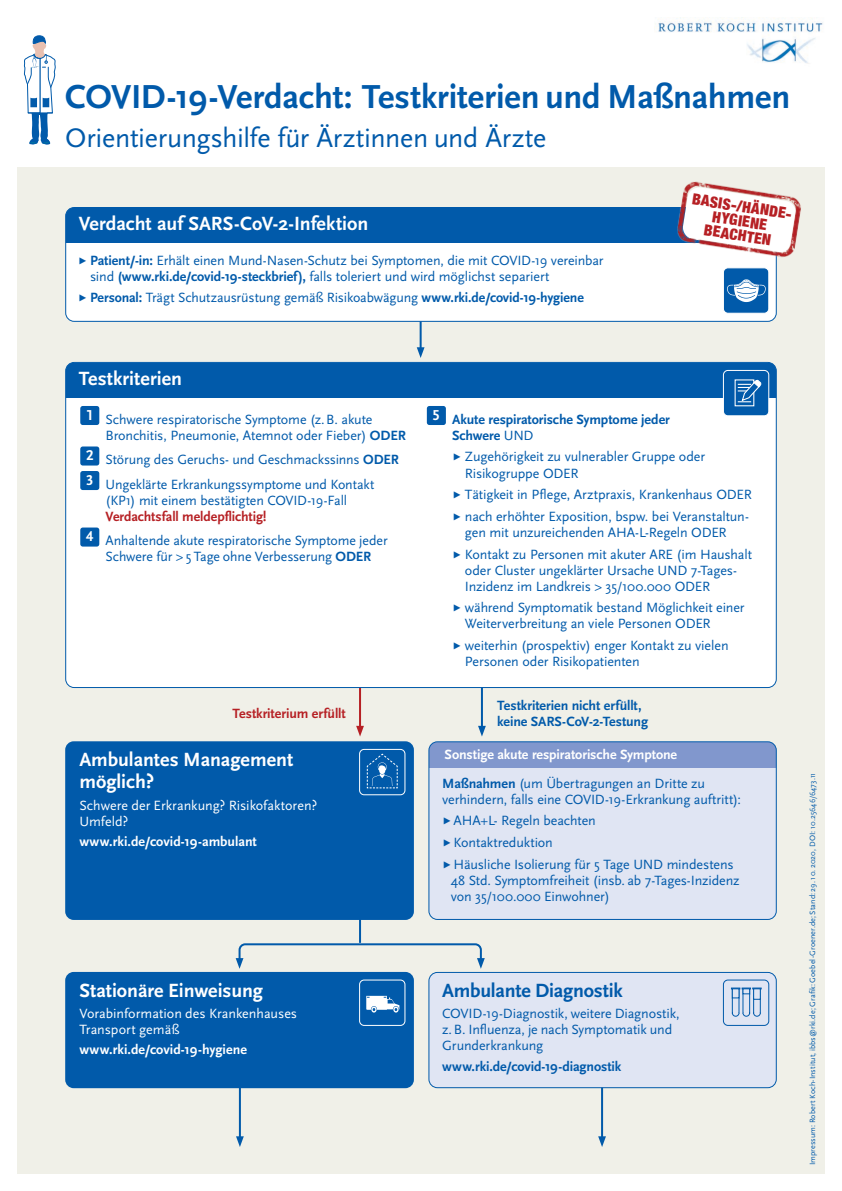
<style>
.page{position:relative;width:842px;height:1191px;background:#fff}
.page>*{position:absolute;margin:0;border:0;box-sizing:border-box;transform-origin:0 0}
.t1{font:700 34.7px "Scala Sans Pro";letter-spacing:-.005em;color:#015aaa}
.t2{font:28px "Scala Sans Pro";letter-spacing:-.01em;color:#015aaa}
.SUBHEAD{font:700 20px/22px "Scala Sans Pro";color:#fff}
.SUBHEAD-2{font:700 20px "Scala Sans Pro";letter-spacing:-.01em;color:#015aaa}
.SUBHEAD-3{font:900 condensed 15.3px/14.5px "Helvetica Neue";color:#b62024;text-align:center}
.SUBHEAD-4{font:700 15px "Scala Sans Pro";color:#fff}
.SUBHEAD-5{font:14px/16px "Scala Sans Pro";letter-spacing:-.01em;color:#015aaa}
.SUBHEAD-6{font:700 14px/16px "Scala Sans Pro";letter-spacing:-.01em;color:#015aaa}
.SUBHEAD-7{font:700 14px "Scala Sans Pro";letter-spacing:-.005em;color:#fff}
.SUBHEAD-8{font:14px/16px "Scala Sans Pro";color:#fff}
.t3{font:700 14px "Scala Sans Pro";letter-spacing:-.005em;color:#b62024}
.BULLETS{font:8px "Scala Sans Pro";letter-spacing:.005em;color:#015aaa}
.s1{font-size:9.5px}
.s2{font-weight:700}
.s3{font-weight:700;color:#b62024}
.s4{font-weight:400}
</style>
<div class="page">
<div style="left:17px;top:167px;width:808px;height:1007px;background:#f0f0e8"></div>
<img style="left:654px;top:17px;width:169px;height:47px">
<hr style="left:420px;top:267px;width:2px;height:84px;background:#015aaa">
<svg style="left:417px;top:347px;width:7px;height:11px"></svg>
<hr style="left:359px;top:852px;width:2px;height:91px;background:#015aaa">
<hr style="left:359px;top:646px;width:2px;height:83px;background:#b62024">
<svg style="left:356px;top:726px;width:8px;height:10px"></svg>
<hr style="left:481px;top:646px;width:2px;height:83px;background:#015aaa">
<svg style="left:478px;top:726px;width:8px;height:10px"></svg>
<hr style="left:239px;top:1056px;width:2px;height:84px;background:#015aaa">
<svg style="left:236px;top:1136px;width:8px;height:11px"></svg>
<hr style="left:601px;top:1056px;width:2px;height:84px;background:#015aaa">
<svg style="left:598px;top:1136px;width:8px;height:11px"></svg>
<svg style="left:23px;top:35px;width:33px;height:110px"></svg>
<div style="left:66px;top:207px;width:710px;height:114px;background:#fff;border-radius:9px"></div>
<div style="left:66px;top:208px;width:710px;height:34px;background:#015aaa"></div>
<div style="left:65px;top:207px;width:712px;height:115px;border:1px solid #015aaa;border-radius:9px"></div>
<div style="left:429px;top:742px;width:347px;height:177px;background:#e0e5f3;border-radius:9px"></div>
<div style="left:429px;top:742px;width:347px;height:26px;background:#8197cd"></div>
<div style="left:428px;top:741px;width:349px;height:179px;border:1px solid #015aaa;border-radius:9px"></div>
<div style="left:429px;top:972px;width:347px;height:115px;background:#e0e5f3;border-radius:9px"></div>
<div style="left:428px;top:972px;width:349px;height:116px;border:1px solid #015aaa;border-radius:9px"></div>
<div style="left:66px;top:362px;width:710px;height:325px;background:#fff;border-radius:9px"></div>
<div style="left:66px;top:363px;width:710px;height:34px;background:#015aaa"></div>
<div style="left:80px;top:406px;width:19px;height:19px;background:#015aaa;border-radius:3px"></div>
<div style="left:80px;top:446px;width:19px;height:19px;background:#015aaa;border-radius:3px"></div>
<div style="left:80px;top:471px;width:19px;height:19px;background:#015aaa;border-radius:3px"></div>
<div style="left:80px;top:527px;width:19px;height:19px;background:#015aaa;border-radius:3px"></div>
<img style="left:670px;top:181px;width:131px;height:84px">
<div style="left:723px;top:268px;width:46px;height:45px;background:#015aaa;border-radius:5px"></div>
<svg style="left:727px;top:279px;width:39px;height:23px"></svg>
<div style="left:723px;top:267px;width:46px;height:47px;border:1px solid #fff;border-radius:5px"></div>
<div style="left:723px;top:370px;width:46px;height:46px;background:#015aaa;border-radius:5px"></div>
<svg style="left:738px;top:379px;width:24px;height:23px"></svg>
<div style="left:723px;top:370px;width:46px;height:46px;border:1px solid #fff;border-radius:5px"></div>
<div style="left:427px;top:406px;width:19px;height:19px;background:#015aaa;border-radius:3px"></div>
<div style="left:65px;top:741px;width:349px;height:179px;background:#015aaa;border-radius:9px"></div>
<div style="left:65px;top:972px;width:349px;height:116px;background:#015aaa;border-radius:9px"></div>
<svg style="left:367px;top:753px;width:31px;height:35px"></svg>
<div style="left:359px;top:749px;width:46px;height:46px;border:1px solid #fff;border-radius:5px"></div>
<svg style="left:366px;top:995px;width:33px;height:17px"></svg>
<div style="left:359px;top:979px;width:46px;height:47px;border:1px solid #fff;border-radius:5px"></div>
<svg style="left:731px;top:987px;width:30px;height:29px"></svg>
<div style="left:723px;top:979px;width:46px;height:47px;border:1px solid #015aaa;border-radius:5px"></div>
<svg style="left:236px;top:942px;width:249px;height:26px"></svg>
<p class="t1" style="left:65px;top:77px;width:727px">COVID-19-Verdacht: Testkriterien und Maßnahmen</p>
<p class="t2" style="left:65px;top:121px;width:483px">Orientierungshilfe für Ärztinnen und Ärzte</p>
<p class="SUBHEAD" style="left:79px;top:213px;width:291px">Verdacht auf SARS-CoV-2-Infektion</p>
<p class="SUBHEAD-5" style="left:90px;top:252px;width:515px;text-indent:-12px"><span class="s1">▶</span> <span class="s2">Patient/-in:</span> Erhält einen Mund-Nasen-Schutz bei Symptomen, die mit COVID-19 vereinbar sind <span class="s2">(www.rki.de/covid-19-steckbrief),</span> falls toleriert und wird möglichst separiert</p>
<p class="SUBHEAD-5" style="left:78px;top:290px;width:507px"><span class="s1">▶</span> <span class="s2">Personal:</span> Trägt Schutzausrüstung gemäß Risikoabwägung <span class="s2">www.rki.de/covid-19-hygiene</span></p>
<p class="SUBHEAD-3" style="left:694px;top:190px;width:104px;rotate:9deg">BASIS-/HÄNDE-<br>HYGIENE<br>BEACHTEN</p>
<p class="SUBHEAD" style="left:79px;top:368px;width:105px">Testkriterien</p>
<p class="SUBHEAD-4" style="left:87px;top:406px;width:8px">1</p>
<p class="SUBHEAD-5" style="left:106px;top:411px;width:302px">Schwere respiratorische Symptome (z.B. akute<br>Bronchitis, Pneumonie, Atemnot oder Fieber) <span class="s2">ODER</span></p>
<p class="SUBHEAD-4" style="left:86px;top:446px;width:9px">2</p>
<p class="SUBHEAD-5" style="left:106px;top:452px;width:295px">Störung des Geruchs- und Geschmackssinns <span class="s2">ODER</span></p>
<p class="SUBHEAD-4" style="left:86px;top:471px;width:9px">3</p>
<p class="SUBHEAD-5" style="left:106px;top:476px;width:270px">Ungeklärte Erkrankungssymptome und Kontakt (KP1) mit einem bestätigten COVID-19-Fall<br><span class="s3">Verdachtsfall meldepflichtig!</span></p>
<p class="SUBHEAD-4" style="left:86px;top:527px;width:9px">4</p>
<p class="SUBHEAD-5" style="left:106px;top:533px;width:284px">Anhaltende akute respiratorische Symptome jeder<br>Schwere für &gt; 5 Tage ohne Verbesserung <span class="s2">ODER</span></p>
<p class="t3" style="left:233px;top:705px;width:115px">Testkriterium erfüllt</p>
<p class="SUBHEAD" style="left:79px;top:748px;width:215px">Ambulantes Management möglich?</p>
<p class="SUBHEAD-8" style="left:79px;top:797px;width:239px">Schwere der Erkrankung? Risikofaktoren?<br>Umfeld?</p>
<p class="SUBHEAD-7" style="left:79px;top:833px;width:179px">www.rki.de/covid-19-ambulant</p>
<p class="SUBHEAD-4" style="left:433px;top:406px;width:9px">5</p>
<p class="SUBHEAD-6" style="left:452px;top:411px;width:219px">Akute respiratorische Symptome jeder<br>Schwere <span class="s4">UND</span></p>
<p class="SUBHEAD-5" style="left:465px;top:449px;width:242px;text-indent:-13px"><span class="s1">▶</span> Zugehörigkeit zu vulnerabler Gruppe oder<br>Risikogruppe ODER</p>
<p class="SUBHEAD-5" style="left:452px;top:486px;width:301px"><span class="s1">▶</span> Tätigkeit in Pflege, Arztpraxis, Krankenhaus ODER</p>
<p class="SUBHEAD-5" style="left:465px;top:508px;width:285px;text-indent:-13px"><span class="s1">▶</span> nach erhöhter Exposition, bspw. bei Veranstaltun&shy;gen mit unzureichenden AHA-L-Regeln ODER</p>
<p class="SUBHEAD-5" style="left:465px;top:546px;width:289px;text-indent:-13px"><span class="s1">▶</span> Kontakt zu Personen mit akuter ARE (im Haushalt oder Cluster ungeklärter Ursache UND 7-Tages-<br>Inzidenz im Landkreis &gt; 35/100.000 ODER</p>
<p class="SUBHEAD-5" style="left:465px;top:599px;width:281px;text-indent:-13px"><span class="s1">▶</span> während Symptomatik bestand Möglichkeit einer<br>Weiterverbreitung an viele Personen ODER</p>
<p class="SUBHEAD-5" style="left:465px;top:637px;width:265px;text-indent:-13px"><span class="s1">▶</span> weiterhin (prospektiv) enger Kontakt zu vielen<br>Personen oder Risikopatienten</p>
<p class="SUBHEAD-6" style="left:497px;top:697px;width:152px">Testkriterien nicht erfüllt, keine SARS-CoV-2-Testung</p>
<p class="SUBHEAD-7" style="left:445px;top:746px;width:234px">Sonstige akute respiratorische Symptone</p>
<p class="SUBHEAD-5" style="left:442px;top:775px;width:300px"><span class="s2">Maßnahmen</span> (um Übertragungen an Dritte zu verhindern, falls eine COVID-19-Erkrankung auftritt):</p>
<p class="SUBHEAD-5" style="left:442px;top:812px;width:155px"><span class="s1">▶</span> AHA+L- Regeln beachten</p>
<p class="SUBHEAD-5" style="left:442px;top:834px;width:112px"><span class="s1">▶</span> Kontaktreduktion</p>
<p class="SUBHEAD-5" style="left:451px;top:856px;width:290px;text-indent:-9px"><span class="s1">▶</span> Häusliche Isolierung für 5 Tage UND mindestens<br>48 Std. Symptomfreiheit (insb. ab 7-Tages-Inzidenz von 35/100.000 Einwohner)</p>
<p class="SUBHEAD" style="left:79px;top:979px;width:185px">Stationäre Einweisung</p>
<p class="SUBHEAD-8" style="left:79px;top:1005px;width:219px">Vorabinformation des Krankenhauses<br>Transport gemäß</p>
<p class="SUBHEAD-7" style="left:79px;top:1041px;width:169px">www.rki.de/covid-19-hygiene</p>
<p class="SUBHEAD-2" style="left:442px;top:978px;width:182px">Ambulante Diagnostik</p>
<p class="SUBHEAD-5" style="left:442px;top:1005px;width:239px">COVID-19-Diagnostik, weitere Diagnostik, z.B. Influenza, je nach Symptomatik und<br>Grunderkrankung</p>
<p class="SUBHEAD-6" style="left:442px;top:1058px;width:181px">www.rki.de/covid-19-diagnostik</p>
<p class="BULLETS" style="left:808px;top:1165px;width:394px;rotate:-90deg">Impressum: Robert Koch-Institut, ibbs@rki.de; Grafik: Goebel-Groener.de; Stand: 29. 10. 2020, DOI: 10.25646/6473.11</p>
</div>
